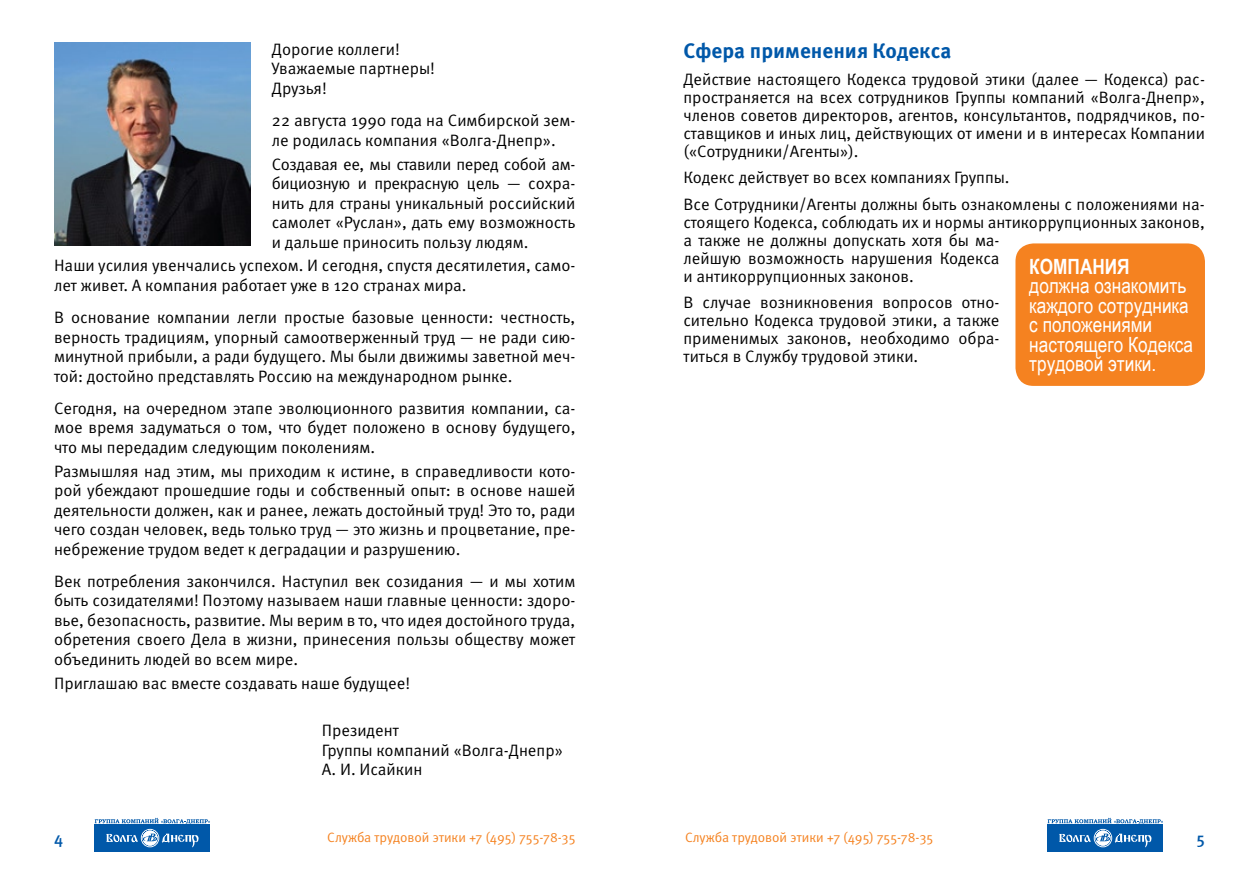
<style>
.page{position:relative;width:1259px;height:893px;background:#fff}
.page>*{position:absolute;margin:0;border:0;box-sizing:border-box;transform-origin:0 0}
.t1{font:21px/19.5px "Arial Narrow";color:#fff}
.t2{font:700 21px "Meta Pro";color:#0058a9}
.t3{font:700 21px "Arial Narrow";color:#fff}
.t4{font:16.5px/19.5px "Meta Pro";color:#000;text-align:justify}
.t5{font:500 16.5px "Meta Pro";color:#0058a9}
.t6{font:13.5px "Meta Pro";color:#f58220}
</style>
<div class="page">
<div style="left:95px;top:826px;width:115px;height:24px;background:#0058a9"></div>
<hr style="left:95px;top:851px;width:115px;height:1px;background:#0058a9">
<hr style="left:94px;top:824px;width:116px;height:1px;background:#0058a9">
<svg style="left:106px;top:830px;width:93px;height:17px"></svg>
<svg style="left:95px;top:818px;width:115px;height:6px"></svg>
<div style="left:1047px;top:826px;width:116px;height:24px;background:#0058a9"></div>
<hr style="left:1047px;top:851px;width:116px;height:1px;background:#0058a9">
<hr style="left:1047px;top:824px;width:116px;height:1px;background:#0058a9">
<svg style="left:1059px;top:830px;width:92px;height:17px"></svg>
<svg style="left:1047px;top:818px;width:116px;height:6px"></svg>
<div style="left:1015px;top:243px;width:190px;height:143px;background:#f58220;border-radius:18px"></div>
<img style="left:54px;top:43px;width:197px;height:203px">
<p class="t4" style="left:272px;top:40px;width:165px;text-align:left">Дорогие коллеги!<br>Уважаемые партнеры!<br>Друзья!</p>
<p class="t4" style="left:272px;top:111px;width:305px">22 августа 1990 года на Симбирской зем&shy;ле родилась компания «Волга-Днепр».</p>
<p class="t4" style="left:272px;top:155px;width:305px">Создавая ее, мы ставили перед собой ам&shy;бициозную и прекрасную цель — сохра&shy;нить для страны уникальный российский самолет «Руслан», дать ему возможность и дальше приносить пользу людям.</p>
<p class="t4" style="left:54px;top:256px;width:523px">Наши усилия увенчались успехом. И сегодня, спустя десятилетия, само&shy;лет живет. А компания работает уже в 120 странах мира.</p>
<p class="t4" style="left:54px;top:308px;width:523px">В основание компании легли простые базовые ценности: честность, верность традициям, упорный самоотверженный труд — не ради сию&shy;минутной прибыли, а ради будущего. Мы были движимы заветной меч&shy;той: достойно представлять Россию на международном рынке.</p>
<p class="t4" style="left:54px;top:399px;width:523px">Сегодня, на очередном этапе эволюционного развития компании, са&shy;мое время задуматься о том, что будет положено в основу будущего, что мы передадим следующим поколениям.</p>
<p class="t4" style="left:54px;top:462px;width:523px">Размышляя над этим, мы приходим к истине, в справедливости кото&shy;рой убеждают прошедшие годы и собственный опыт: в основе нашей деятельности должен, как и ранее, лежать достойный труд! Это то, ради чего создан человек, ведь только труд — это жизнь и процветание, пре&shy;небрежение трудом ведет к деградации и разрушению.</p>
<p class="t4" style="left:54px;top:572px;width:523px">Век потребления закончился. Наступил век созидания — и мы хотим быть созидателями! Поэтому называем наши главные ценности: здоро&shy;вье, безопасность, развитие. Мы верим в то, что идея достойного труда, обретения своего Дела в жизни, принесения пользы обществу может объединить людей во всем мире.</p>
<p class="t4" style="left:54px;top:674px;width:358px">Приглашаю вас вместе создавать наше будущее!</p>
<p class="t4" style="left:322px;top:721px;width:242px;text-align:left">Президент<br>Группы компаний «Волга-Днепр»<br>А. И. Исайкин</p>
<p class="t2" style="left:683px;top:38px;width:269px">Сфера применения Кодекса</p>
<p class="t4" style="left:683px;top:71px;width:523px;line-height:18px">Действие настоящего Кодекса трудовой этики (далее — Кодекса) рас&shy;пространяется на всех сотрудников Группы компаний «Волга-Днепр», членов советов директоров, агентов, консультантов, подрядчиков, по&shy;ставщиков и иных лиц, действующих от имени и в интересах Компании («Сотрудники/Агенты»).</p>
<p class="t4" style="left:683px;top:165px;width:523px;line-height:26.5px">Кодекс действует во всех компаниях Группы.<br>Все Сотрудники/Агенты должны быть ознакомлены с положениями на-</p>
<p class="t4" style="left:683px;top:214px;width:523px;line-height:18px;text-align:left">стоящего Кодекса, соблюдать их и нормы антикоррупционных законов, а также не должны допускать хотя бы ма-<br>лейшую возможность нарушения Кодекса<br>и антикоррупционных законов.</p>
<p class="t4" style="left:683px;top:294px;width:317px;line-height:18px">В случае возникновения вопросов отно&shy;сительно Кодекса трудовой этики, а также применимых законов, необходимо обра&shy;титься в Службу трудовой этики.</p>
<p class="t3" style="left:1029px;top:250px;width:102px">КОМПАНИЯ</p>
<p class="t1" style="left:1029px;top:275px;width:165px">должна ознакомить каждого сотрудника с положениями настоящего Кодекса трудовой этики.</p>
<p class="t5" style="left:54px;top:828px;width:10px">4</p>
<p class="t6" style="left:327px;top:828px;width:250px">Служба трудовой этики +7 (495) 755-78-35</p>
<p class="t6" style="left:685px;top:828px;width:250px">Служба трудовой этики +7 (495) 755-78-35</p>
<p class="t5" style="left:1196px;top:828px;width:10px">5</p>
</div>
